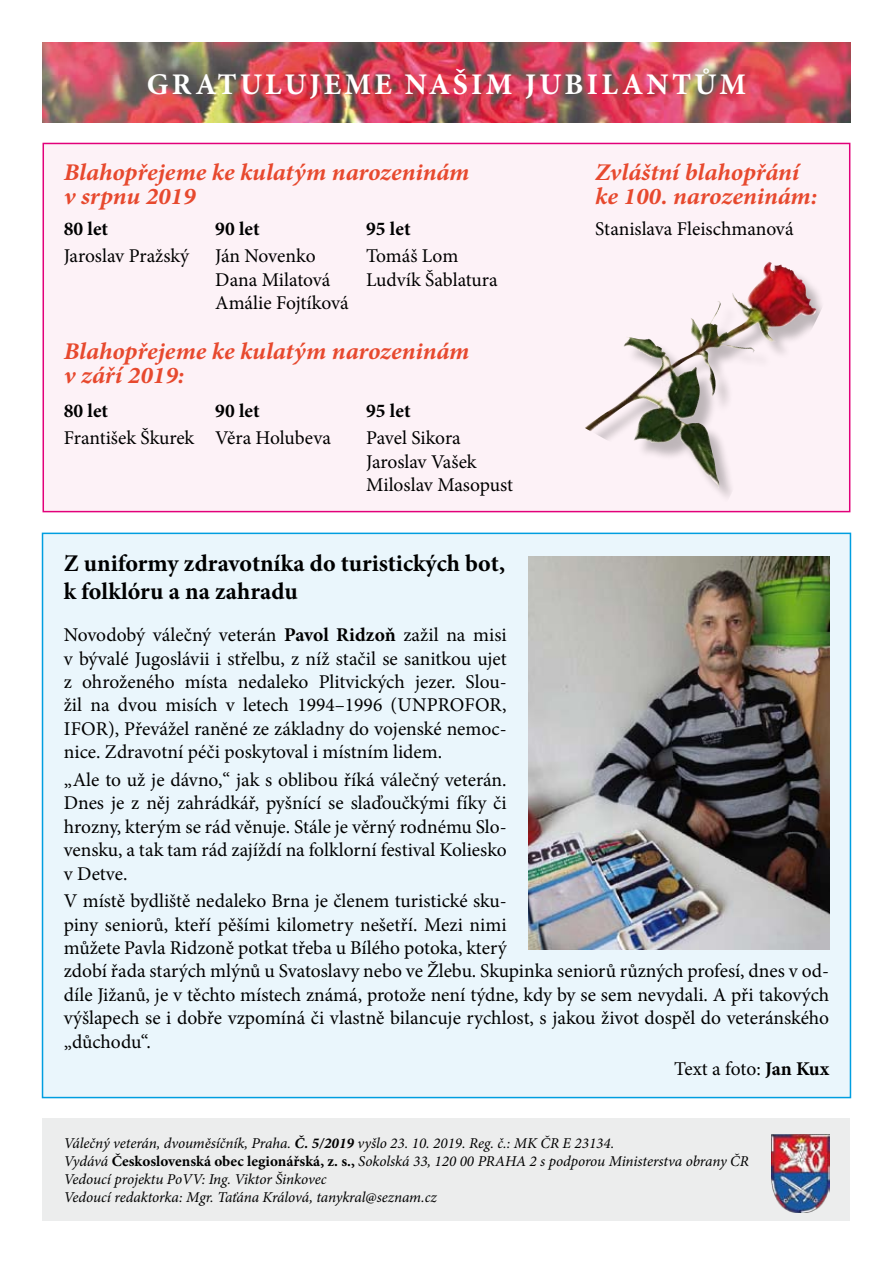
<style>
.page{position:relative;width:893px;height:1263px;background:#fff}
.page>*{position:absolute;margin:0;border:0;box-sizing:border-box;transform-origin:0 0}
.t1{font:700 30px "Minion Pro";letter-spacing:.11em;color:#fff}
.t2{font:italic 700 24px/24px "Minion Pro";letter-spacing:-.005em;color:#e7492e;scale:1.05 1}
.t3{font:700 24px/27.8px "Minion Pro";color:#000}
.t4{font:19.5px/23.4px "Minion Pro";color:#000}
.t5{font:700 19.5px "Minion Pro";letter-spacing:.005em;color:#000}
.t6{font:italic 15px/18px "Minion Pro";letter-spacing:-.005em;color:#000}
.s1{font-weight:700}
.s2{font-weight:700;font-style:normal}
</style>
<div class="page">
<img style="left:43px;top:43px;width:807px;height:79px">
<div style="left:43px;top:1118px;width:807px;height:102px;background:#eceded"></div>
<img style="left:771px;top:1134px;width:59px;height:78px">
<div style="left:42px;top:533px;width:809px;height:565px;background:#eaf6fc;border:2px solid #009ee0"></div>
<img style="left:528px;top:557px;width:301px;height:392px">
<div style="left:43px;top:143px;width:807px;height:369px;background:#fdf2f7;border:2px solid #e2007a"></div>
<img style="left:585px;top:277px;width:231px;height:211px">
<h1 class="t1" style="left:147px;top:64px;width:327px">Gratulujeme našim</h1>
<h1 class="t1" style="left:525px;top:64px;width:221px">jubilantům</h1>
<p class="t2" style="left:64px;top:159px;width:388px">Blahopřejeme ke kulatým narozeninám v srpnu 2019</p>
<p class="t5" style="left:64px;top:215px;width:46px">80 let</p>
<p class="t4" style="left:64px;top:244px;width:127px">Jaroslav Pražský</p>
<p class="t5" style="left:215px;top:215px;width:46px">90 let</p>
<p class="t4" style="left:215px;top:244px;width:135px">Ján Novenko<br>Dana Milatová<br>Amálie Fojtíková</p>
<p class="t5" style="left:366px;top:215px;width:46px">95 let</p>
<p class="t4" style="left:366px;top:244px;width:133px">Tomáš Lom<br>Ludvík Šablatura</p>
<p class="t2" style="left:64px;top:339px;width:388px">Blahopřejeme ke kulatým narozeninám v září 2019:</p>
<p class="t5" style="left:64px;top:397px;width:46px">80 let</p>
<p class="t4" style="left:64px;top:426px;width:132px">František Škurek</p>
<p class="t5" style="left:215px;top:397px;width:46px">90 let</p>
<p class="t4" style="left:215px;top:426px;width:117px">Věra Holubeva</p>
<p class="t5" style="left:366px;top:397px;width:46px">95 let</p>
<p class="t4" style="left:366px;top:426px;width:149px">Pavel Sikora<br>Jaroslav Vašek<br>Miloslav Masopust</p>
<p class="t3" style="left:64px;top:549px;width:443px">Z uniformy zdravotníka do turistických bot, k folklóru a na zahradu</p>
<p class="t4" style="left:64px;top:623px;width:444px;text-align:justify">Novodobý válečný veterán <span class="s1">Pavol Ridzoň</span> zažil na misi v bývalé Jugoslávii i střelbu, z níž stačil se sanitkou ujet z ohroženého místa nedaleko Plitvických jezer. Slou&shy;žil na dvou misích v letech 1994–1996 (Unprofor</p>
<p class="t4" style="left:502px;top:694px;width:6px">,</p>
<p class="t2" style="left:595px;top:159px;width:213px">Zvláštní blahopřání ke 100. narozeninám:</p>
<p class="t4" style="left:595px;top:217px;width:200px">Stanislava Fleischmanová</p>
<p class="t4" style="left:64px;top:717px;width:444px;text-indent:44px">), Převážel raněné ze základny do vojenské nemoc&shy;nice. Zdravotní péči poskytoval i místním lidem.</p>
<p class="t4" style="left:64px;top:768px;width:444px;text-align:justify">„Ale to už je dávno,“ jak s oblibou říká válečný veterán.<br>Dnes je z něj zahrádkář, pyšnící se slaďoučkými fíky či hrozny, kterým se rád věnuje. Stále je věrný rodnému Slo&shy;vensku, a tak tam rád zajíždí na folklorní festival Koliesko v Detve.</p>
<p class="t4" style="left:64px;top:889px;width:767px">V místě bydliště nedaleko Brna je členem turistické sku-<br>piny seniorů, kteří pěšími kilometry nešetří. Mezi nimi<br>můžete Pavla Ridzoně potkat třeba u Bílého potoka, který<br>zdobí řada starých mlýnů u Svatoslavy nebo ve Žlebu. Skupinka seniorů různých profesí, dnes v od&shy;díle Jižanů, je v těchto místech známá, protože není týdne, kdy by se sem nevydali. A při takových výšlapech se i dobře vzpomíná či vlastně bilancuje rychlost, s jakou život dospěl do veteránského „důchodu“.</p>
<p class="t4" style="left:674px;top:1057px;width:156px">Text a foto: <span class="s1">Jan Kux</span></p>
<p class="t4" style="left:64px;top:717px;width:21px">Ifor</p>
<p class="t6" style="left:64px;top:1134px;width:687px">Válečný veterán, dvouměsíčník, Praha. <span class="s1">Č. 5/2019</span> vyšlo 23. 10. 2019. Reg. č.: MK ČR E 23134.<br>Vydává <span class="s2">Československá obec legionářská, z. s.,</span> Sokolská 33, 120 00 PRAHA 2 s podporou Ministerstva obrany ČR Vedoucí projektu PoVV: Ing. Viktor Šinkovec<br>Vedoucí redaktorka: Mgr. Taťána Králová, tanykral@seznam.cz</p>
</div>
